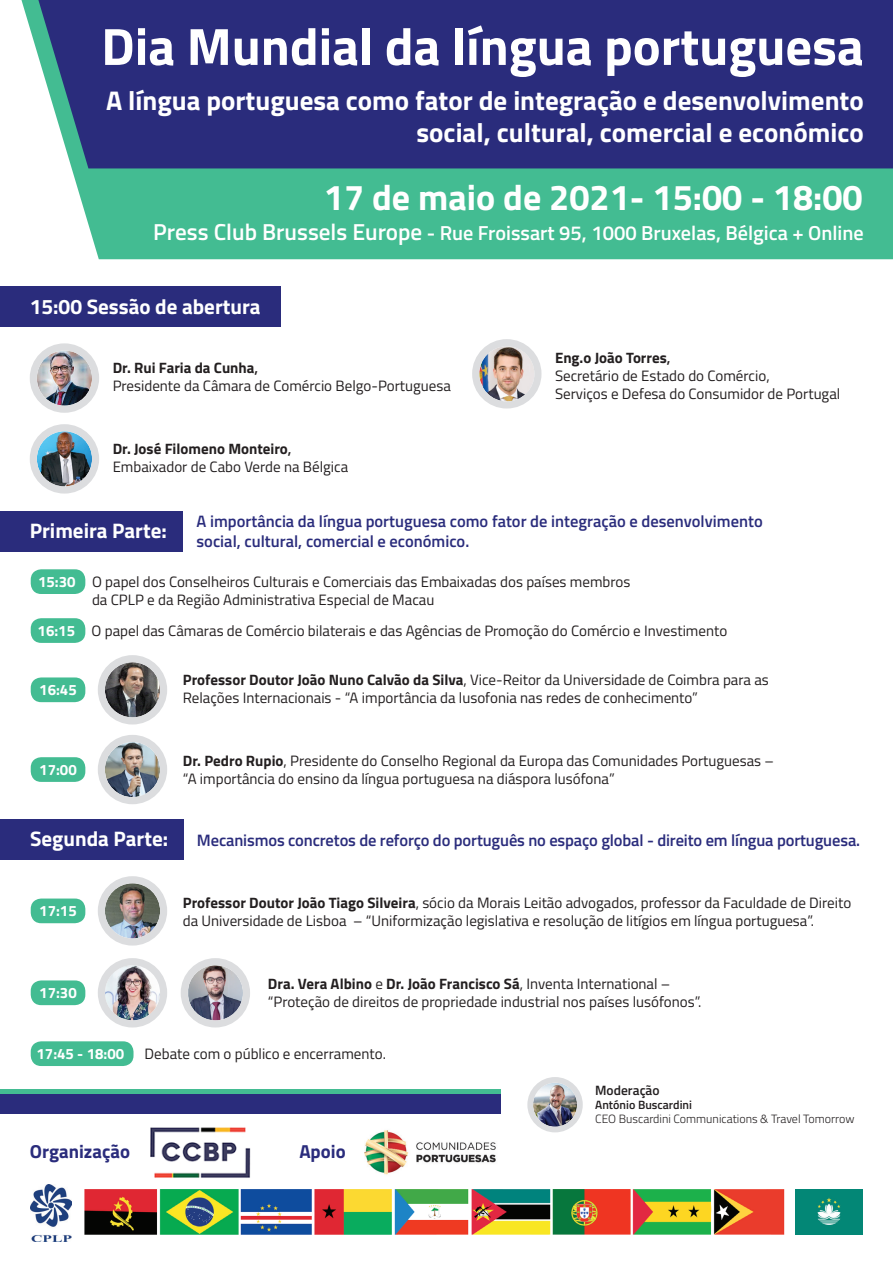
<style>
.page{position:relative;width:893px;height:1263px;background:#fff}
.page>*{position:absolute;margin:0;border:0;box-sizing:border-box;transform-origin:0 0}
.t1{font:700 52.5px "Titillium Web";color:#fff}
.t2{font:700 36px "Titillium Web";color:#fff}
.t3{font:700 27px/32.4px "Titillium Web";color:#fff;text-align:right}
.t4{font:700 21px "Titillium Web";color:#fff}
.t5{font:600 20.25px "Titillium Web";color:#fff}
.t6{font:700 18.75px "Titillium Web";color:#2a2c7c}
.t7{font:600 16.5px/19.8px "Titillium Web";color:#2a2c7c}
.t8{font:15px/18px "Titillium Web";color:#231f20}
.t9{font:700 15px "Titillium Web";color:#fff}
.t10{font:600 13.5px "Titillium Web";color:#231f20}
.t11{font:300 12px "Titillium Web";color:#231f20}
.t12{font:600 12px "Titillium Web";color:#231f20}
.s1{font-size:23.1px}
.s2{font-weight:700}
.s3{font-weight:600}
.s4{font-weight:700;color:#fff}
</style>
<div class="page">
<div style="left:0;top:1089px;width:501px;height:20px;background:linear-gradient(to right,#43bc92,#43bc92)"></div>
<div style="left:31px;top:569px;width:54px;height:25px;background:#43bc92;border-radius:11px"></div>
<div style="left:31px;top:618px;width:54px;height:25px;background:#43bc92;border-radius:11px"></div>
<div style="left:31px;top:1041px;width:103px;height:25px;background:#43bc92;border-radius:11px"></div>
<div style="left:0;top:511px;width:183px;height:40px;background:#2a2c7c"></div>
<div style="left:0;top:819px;width:183px;height:40px;background:#2a2c7c"></div>
<div style="left:0;top:287px;width:281px;height:40px;background:#2a2c7c"></div>
<svg style="left:21px;top:0;width:872px;height:259px;background:#55c29c"></svg>
<div style="left:38px;top:0;width:855px;height:168px;background:#2a2c7c"></div>
<img style="left:533px;top:1083px;width:44px;height:44px;border-radius:22px">
<div style="left:527px;top:1077px;width:56px;height:55px;border:6px solid #dcdddf;border-radius:50%"></div>
<img style="left:37px;top:350px;width:55px;height:56px;border-radius:28px">
<div style="left:30px;top:343px;width:69px;height:70px;border:7px solid #dcdddf;border-radius:50%"></div>
<img style="left:37px;top:431px;width:55px;height:55px;border-radius:28px">
<div style="left:30px;top:424px;width:69px;height:70px;border:7px solid #dcdddf;border-radius:50%"></div>
<img style="left:105px;top:662px;width:55px;height:55px;border-radius:28px">
<div style="left:98px;top:655px;width:69px;height:69px;border:7px solid #dcdddf;border-radius:50%"></div>
<img style="left:105px;top:883px;width:55px;height:55px;border-radius:28px">
<div style="left:98px;top:876px;width:69px;height:69px;border:7px solid #dcdddf;border-radius:50%"></div>
<img style="left:105px;top:742px;width:55px;height:55px;border-radius:28px">
<div style="left:98px;top:735px;width:69px;height:69px;border:7px solid #dcdddf;border-radius:50%"></div>
<img style="left:105px;top:965px;width:55px;height:55px;border-radius:28px">
<div style="left:98px;top:958px;width:69px;height:69px;border:7px solid #dcdddf;border-radius:50%"></div>
<img style="left:188px;top:965px;width:55px;height:55px;border-radius:28px">
<div style="left:181px;top:958px;width:69px;height:69px;border:7px solid #dcdddf;border-radius:50%"></div>
<img style="left:479px;top:346px;width:55px;height:55px;border-radius:28px">
<div style="left:472px;top:339px;width:69px;height:69px;border:7px solid #dcdddf;border-radius:50%"></div>
<img style="left:84px;top:1189px;width:701px;height:46px">
<img style="left:30px;top:1184px;width:42px;height:57px">
<img style="left:365px;top:1130px;width:131px;height:45px">
<img style="left:150px;top:1127px;width:101px;height:51px">
<img style="left:796px;top:1190px;width:67px;height:45px">
<div style="left:31px;top:677px;width:54px;height:25px;background:#43bc92;border-radius:11px"></div>
<div style="left:31px;top:757px;width:54px;height:25px;background:#43bc92;border-radius:11px"></div>
<div style="left:31px;top:980px;width:54px;height:25px;background:#43bc92;border-radius:11px"></div>
<div style="left:31px;top:898px;width:54px;height:25px;background:#43bc92;border-radius:11px"></div>
<div style="left:0;top:1095px;width:501px;height:19px;background:#2a2c7c"></div>
<h1 class="t1" style="left:101px;top:6px;width:764px">Dia Mundial da língua portuguesa</h1>
<h3 class="t3" style="left:106px;top:83px;width:759px">A língua portuguesa como fator de integração e desenvolvimento social, cultural, comercial e económico</h3>
<h2 class="t2" style="left:324px;top:170px;width:540px">17 de maio de 2021- 15:00 - 18:00</h2>
<h3 class="t5" style="left:153px;top:218px;width:712px"><span class="s1">Press Club Brussels Europe</span> - Rue Froissart 95, 1000 Bruxelas, Bélgica + Online</h3>
<h3 class="t4" style="left:30px;top:291px;width:232px">15:00 Sessão de abertura</h3>
<p class="t8" style="left:113px;top:358px;width:340px"><span class="s2">Dr. Rui Faria da Cunha</span><span class="s3">,<br></span>Presidente da Câmara de Comércio Belgo-Portuguesa</p>
<p class="t8" style="left:113px;top:439px;width:237px"><span class="s2">Dr. José Filomeno Monteiro</span><span class="s3">,<br></span>Embaixador de Cabo Verde na Bélgica</p>
<p class="t8" style="left:555px;top:348px;width:287px"><span class="s2">Eng.o João Torres</span><span class="s3">,<br></span>Secretário de Estado do Comércio,<br>Serviços e Defesa do Consumidor de Portugal</p>
<h3 class="t4" style="left:30px;top:514px;width:139px">Primeira Parte:</h3>
<p class="t7" style="left:197px;top:511px;width:568px">A importância da língua portuguesa como fator de integração e desenvolvimento social, cultural, comercial e económico.</p>
<p class="t8" style="left:92px;top:572px;width:540px;text-indent:-54px"><span class="s4">15:30</span> O papel dos Conselheiros Culturais e Comerciais das Embaixadas dos países membros da CPLP e da Região Administrativa Especial de Macau</p>
<p class="t8" style="left:38px;top:621px;width:691px"><span class="s4">16:15</span> O papel das Câmaras de Comércio bilaterais e das Agências de Promoção do Comércio e Investimento</p>
<p class="t9" style="left:39px;top:678px;width:39px">16:45</p>
<p class="t8" style="left:183px;top:670px;width:588px"><span class="s2">Professor Doutor João Nuno Calvão da Silva</span>, Vice-Reitor da Universidade de Coimbra para as<br>Relações Internacionais - “A importância da lusofonia nas redes de conhecimento”</p>
<p class="t9" style="left:39px;top:758px;width:39px">17:00</p>
<p class="t8" style="left:183px;top:751px;width:593px"><span class="s2">Dr. Pedro Rupio</span>, Presidente do Conselho Regional da Europa das Comunidades Portuguesas – “A importância do ensino da língua portuguesa na diáspora lusófona”</p>
<h3 class="t4" style="left:30px;top:822px;width:139px">Segunda Parte:</h3>
<p class="t7" style="left:197px;top:829px;width:665px">Mecanismos concretos de reforço do português no espaço global - direito em língua portuguesa.</p>
<p class="t9" style="left:39px;top:899px;width:39px">17:15</p>
<p class="t8" style="left:183px;top:893px;width:670px"><span class="s2">Professor Doutor João Tiago Silveira</span>, sócio da Morais Leitão advogados, professor da Faculdade de Direito da Universidade de Lisboa – “Uniformização legislativa e resolução de litígios em língua portuguesa”.</p>
<p class="t9" style="left:39px;top:981px;width:39px">17:30</p>
<p class="t8" style="left:268px;top:974px;width:435px"><span class="s2">Dra. Vera Albino</span> e <span class="s2">Dr. João Francisco Sá</span>, Inventa International – “Proteção de direitos de propriedade industrial nos países lusófonos”.</p>
<p class="t9" style="left:37px;top:1042px;width:89px">17:45 - 18:00</p>
<p class="t8" style="left:145px;top:1044px;width:243px">Debate com o público e encerramento.</p>
<p class="t6" style="left:30px;top:1137px;width:102px">Organização</p>
<p class="t6" style="left:299px;top:1137px;width:48px">Apoio</p>
<p class="t10" style="left:595px;top:1080px;width:66px">Moderação</p>
<p class="t12" style="left:595px;top:1096px;width:98px">António Buscardini</p>
<p class="t11" style="left:595px;top:1110px;width:261px">CEO Buscardini Communications &amp; Travel Tomorrow</p>
</div>
